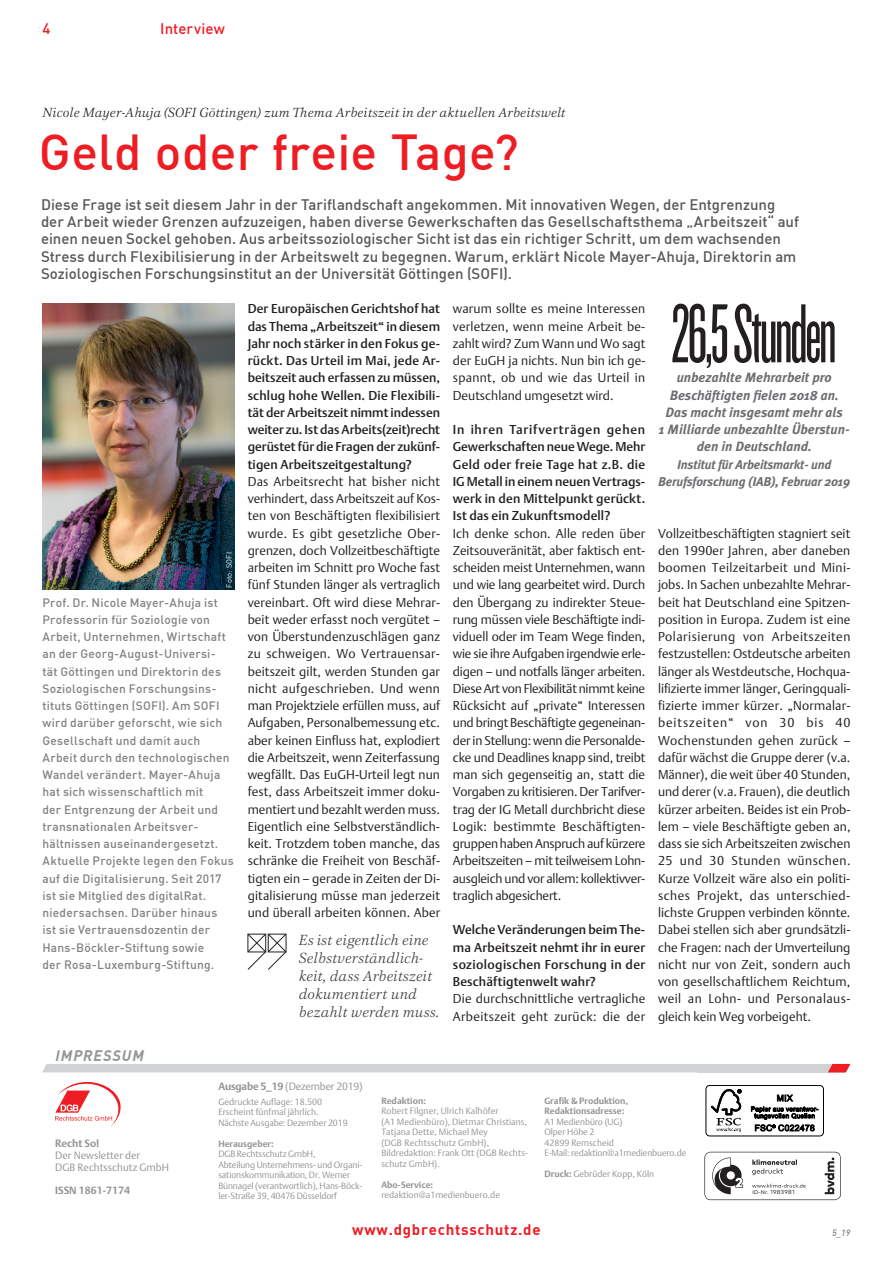
<style>
.page{position:relative;width:893px;height:1263px;background:#fff}
.page>*{position:absolute;margin:0;border:0;box-sizing:border-box;transform-origin:0 0}
.t1{font:87px "Knockout HTF26 Junior Flyweight";letter-spacing:-.03em;color:#231f20}
.t2{font:500 49.5px "DINOT";letter-spacing:.005em;color:#ee1d23}
.t3{font:500 15px/17.2px "DINOT";color:#57585a}
.t4{font:italic 300 15px/18px "Civita";letter-spacing:.01em;color:#3e3e3f}
.t5{font:700 15px "DINOT";letter-spacing:.05em;color:#ee1d23}
.t6{font:500 15px "DINOT";letter-spacing:.005em;color:#ee1d23}
.t7{font:italic 700 15px "DINOT";letter-spacing:.065em;color:#939598}
.t8{font:italic 700 13.5px/17.2px "Meta Plus";color:#6c6d70;text-align:center}
.t9{font:italic 300 13.5px "Civita";letter-spacing:.01em;color:#231f20}
.t10{font:300 12.75px/17.2px "DTL Argo T";letter-spacing:.01em;color:#231f20;text-align:justify}
.t11{font:500 12.75px/17.2px "DTL Argo T";letter-spacing:.01em;color:#231f20;text-align:justify}
.t12{font:italic 700 12.75px/17.2px "Meta Plus";letter-spacing:-.015em;color:#6c6d70;text-align:center}
.t13{font:500 12px/17.2px "DINOT";letter-spacing:.02em;color:#808285}
.t14{font:300 10.5px/11.6px "DTL Argo T";color:#939598}
.t15{font:700 10.5px "DTL Argo T";color:#939598}
.t16{font:300 9px/10.5px "DTL Argo T";color:#939598}
.t17{font:700 9px/10.5px "DTL Argo T";color:#939598}
.t18{font:italic 500 9px "DINOT";color:#808285}
.t19{font:7.5px "DINOT";letter-spacing:.025em;color:#fff}
.t20{font:5.85px "Mark Pro";letter-spacing:.05em;color:#231f20}
.s1{font-weight:700}
.s2{font-family:"Mark OT";font-size:5.4px}
</style>
<div class="page">
<svg style="left:55px;top:1082px;width:66px;height:44px"></svg>
<svg style="left:704px;top:1152px;width:137px;height:48px"></svg>
<div style="left:706px;top:1085px;width:118px;height:51px;border:1px solid #000;border-radius:4px"></div>
<svg style="left:711px;top:1089px;width:30px;height:43px"></svg>
<svg style="left:751px;top:1094px;width:67px;height:37px"></svg>
<div style="left:697px;top:1064px;width:147px;height:8px;background:#d1d2d4"></div>
<div style="left:42px;top:1064px;width:655px;height:8px;background:#d1d2d4"></div>
<svg style="left:828px;top:1064px;width:22px;height:8px"></svg>
<img style="left:42px;top:304px;width:193px;height:285px">
<svg style="left:247px;top:933px;width:40px;height:37px"></svg>
<p class="t6" style="left:43px;top:17px;width:9px">4</p>
<p class="t6" style="left:160px;top:17px;width:66px">Interview</p>
<p class="t9" style="left:43px;top:104px;width:524px">Nicole Mayer-Ahuja (SOFI Göttingen) zum Thema Arbeitszeit in der aktuellen Arbeitswelt</p>
<h2 class="t2" style="left:39px;top:114px;width:481px">Geld oder freie Tage?</h2>
<p class="t3" style="left:41px;top:194px;width:759px">Diese Frage ist seit diesem Jahr in der Tariflandschaft angekommen. Mit innovativen Wegen, der Entgrenzung der Arbeit wieder Grenzen aufzuzeigen, haben diverse Gewerkschaften das Gesellschaftsthema „Arbeitszeit“ auf einen neuen Sockel gehoben. Aus arbeitssoziologischer Sicht ist das ein richtiger Schritt, um dem wachsenden Stress durch Flexibilisierung in der Arbeitswelt zu begegnen. Warum, erklärt Nicole Mayer-Ahuja, Direktorin am Soziologischen Forschungsinstitut an der Universität Göttingen (SOFI).</p>
<p class="t19" style="left:224px;top:588px;width:38px;rotate:-90deg">Foto: SOFI</p>
<p class="t13" style="left:42px;top:593px;width:193px">Prof. Dr. Nicole Mayer-Ahuja ist<br>Professorin für Soziologie von<br>Arbeit, Unternehmen, Wirtschaft an der Georg-August-Universi-<br>tät Göttingen und Direktorin des<br>Soziologischen Forschungsins&shy;tituts Göttingen (SOFI). Am SOFI wird darüber geforscht, wie sich<br>Gesellschaft und damit auch<br>Arbeit durch den technologischen<br>Wandel verändert. Mayer-Ahuja hat sich wissenschaftlich mit<br>der Entgrenzung der Arbeit und transnationalen Arbeitsver&shy;hältnissen auseinandergesetzt.<br>Aktuelle Projekte legen den Fokus auf die Digitalisierung. Seit 2017 ist sie Mitglied des digitalRat. niedersachsen. Darüber hinaus ist sie Vertrauensdozentin der<br>Hans-Böckler-Stiftung sowie<br>der Rosa-Luxemburg-Stiftung.</p>
<p class="t7" style="left:55px;top:1044px;width:90px">IMPRESSUM</p>
<p class="t11" style="left:248px;top:300px;width:194px">Der Europäischen Gerichtshof hat das Thema „Arbeitszeit“ in diesem Jahr noch stärker in den Fokus ge&shy;rückt. Das Urteil im Mai, jede Ar&shy;beitszeit auch erfassen zu müssen, schlug hohe Wellen. Die Flexibili&shy;tät der Arbeitszeit nimmt indessen weiter zu. Ist das Arbeits(zeit)recht gerüstet für die Fragen der zukünf&shy;tigen Arbeitszeitgestaltung?</p>
<p class="t10" style="left:248px;top:473px;width:194px">Das Arbeitsrecht hat bisher nicht verhindert, dass Arbeitszeit auf Kos&shy;ten von Beschäftigten flexibilisiert wurde. Es gibt gesetzliche Ober&shy;grenzen, doch Vollzeitbeschäftigte arbeiten im Schnitt pro Woche fast fünf Stunden länger als vertraglich vereinbart. Oft wird diese Mehrar&shy;beit weder erfasst noch vergütet – von Überstundenzuschlägen ganz zu schweigen. Wo Vertrauensar&shy;beitszeit gilt, werden Stunden gar nicht aufgeschrieben. Und wenn man Projektziele erfüllen muss, auf Aufgaben, Personalbemessung etc. aber keinen Einfluss hat, explodiert die Arbeitszeit, wenn Zeiterfassung wegfällt. Das EuGH-Urteil legt nun fest, dass Arbeitszeit immer doku&shy;mentiert und bezahlt werden muss.<br>Eigentlich eine Selbstverständlich&shy;keit. Trotzdem toben manche, das schränke die Freiheit von Beschäf&shy;tigten ein – gerade in Zeiten der Di&shy;gitalisierung müsse man jederzeit und überall arbeiten können. Aber</p>
<p class="t4" style="left:299px;top:930px;width:142px">Es ist eigentlich eine<br>Selbstverständlich&shy;keit, dass Arbeitszeit dokumentiert und bezahlt werden muss.</p>
<p class="t10" style="left:453px;top:300px;width:194px">warum sollte es meine Interessen verletzen, wenn meine Arbeit be&shy;zahlt wird? Zum Wann und Wo sagt der EuGH ja nichts. Nun bin ich ge&shy;spannt, ob und wie das Urteil in Deutschland umgesetzt wird.</p>
<p class="t11" style="left:453px;top:421px;width:194px">In ihren Tarifverträgen gehen Gewerkschaften neue Wege. Mehr Geld oder freie Tage hat z.B. die IG Metall in einem neuen Vertrags&shy;werk in den Mittelpunkt gerückt.<br>Ist das ein Zukunftsmodell?</p>
<p class="t10" style="left:453px;top:524px;width:194px">Ich denke schon. Alle reden über Zeitsouveränität, aber faktisch ent&shy;scheiden meist Unternehmen, wann und wie lang gearbeitet wird. Durch den Übergang zu indirekter Steue&shy;rung müssen viele Beschäftigte indi&shy;viduell oder im Team Wege finden, wie sie ihre Aufgaben irgendwie erle&shy;digen – und notfalls länger arbeiten.<br>Diese Art von Flexibilität nimmt keine Rücksicht auf „private“ Interessen und bringt Beschäftigte gegeneinan&shy;der in Stellung: wenn die Personalde&shy;cke und Deadlines knapp sind, treibt man sich gegenseitig an, statt die Vorgaben zu kritisieren. Der Tarifver&shy;trag der IG Metall durchbricht diese Logik: bestimmte Beschäftigten&shy;gruppen haben Anspruch auf kürzere Arbeitszeiten – mit teilweisem Lohn&shy;ausgleich und vor allem: kollektivver&shy;traglich abgesichert.</p>
<p class="t11" style="left:453px;top:921px;width:194px">Welche Veränderungen beim The&shy;ma Arbeitszeit nehmt ihr in eurer soziologischen Forschung in der Beschäftigtenwelt wahr?</p>
<p class="t10" style="left:453px;top:990px;width:194px">Die durchschnittliche vertragliche<br>Arbeitszeit geht zurück: die der</p>
<h1 class="t1" style="left:672px;top:292px;width:167px">26,5 Stunden</h1>
<p class="t8" style="left:659px;top:369px;width:192px">unbezahlte Mehrarbeit pro<br>Beschäftigten fielen 2018 an.<br>Das macht insgesamt mehr als<br>1 Milliarde unbezahlte Überstun&shy;den in Deutschland.</p>
<p class="t12" style="left:658px;top:455px;width:194px">Institut für Arbeitsmarkt- und<br>Berufsforschung (IAB), Februar 2019</p>
<p class="t10" style="left:658px;top:524px;width:194px">Vollzeitbeschäftigten stagniert seit den 1990er Jahren, aber daneben boomen Teilzeitarbeit und Mini&shy;jobs. In Sachen unbezahlte Mehrar&shy;beit hat Deutschland eine Spitzen&shy;position in Europa. Zudem ist eine Polarisierung von Arbeitszeiten festzustellen: Ostdeutsche arbeiten länger als Westdeutsche, Hochqua&shy;lifizierte immer länger, Geringquali&shy;fizierte immer kürzer. „Normalar&shy;beitszeiten“ von 30 bis 40<br>Wochenstunden gehen zurück – dafür wächst die Gruppe derer (v.a.<br>Männer), die weit über 40 Stunden, und derer (v.a. Frauen), die deutlich kürzer arbeiten. Beides ist ein Prob&shy;lem – viele Beschäftigte geben an, dass sie sich Arbeitszeiten zwischen 25 und 30 Stunden wünschen.<br>Kurze Vollzeit wäre also ein politi&shy;sches Projekt, das unterschied&shy;lichste Gruppen verbinden könnte.<br>Dabei stellen sich aber grundsätzli&shy;che Fragen: nach der Umverteilung nicht nur von Zeit, sondern auch von gesellschaftlichem Reichtum, weil an Lohn- und Personalaus&shy;gleich kein Weg vorbeigeht.</p>
<p class="t15" style="left:55px;top:1137px;width:46px">Recht So!</p>
<p class="t14" style="left:55px;top:1149px;width:115px">Der Newsletter der<br>DGB Rechtsschutz GmbH</p>
<p class="t15" style="left:55px;top:1184px;width:76px">ISSN 1861-7174</p>
<p class="t14" style="left:218px;top:1080px;width:146px"><span class="s1">Ausgabe 5_19</span> (Dezember 2019)</p>
<p class="t16" style="left:218px;top:1096px;width:131px">Gedruckte Auflage: 18.500<br>Erscheint fünfmal jährlich.<br>Nächste Ausgabe: Dezember 2019</p>
<p class="t17" style="left:218px;top:1138px;width:57px">Herausgeber:</p>
<p class="t16" style="left:218px;top:1148px;width:146px">DGB Rechtsschutz GmbH,<br>Abteilung Unternehmens- und Organi&shy;sationskommunikation, Dr. Werner Bünnagel (verantwortlich), Hans-Böck&shy;ler-Straße 39, 40476 Düsseldorf</p>
<p class="t17" style="left:381px;top:1095px;width:46px">Redaktion:</p>
<p class="t16" style="left:381px;top:1105px;width:148px">Robert Filgner, Ulrich Kalhöfer<br>(A1 Medienbüro), Dietmar Christians,<br>Tatjana Dette, Michael Mey<br>(DGB Rechtsschutz GmbH),<br>Bildredaktion: Frank Ott (DGB Rechts&shy;schutz GmbH).</p>
<p class="t17" style="left:381px;top:1179px;width:53px">Abo-Service:</p>
<p class="t16" style="left:381px;top:1189px;width:120px">redaktion@a1medienbuero.de</p>
<p class="t17" style="left:544px;top:1095px;width:85px">Grafik &amp; Produktion,<br>Redaktionsadresse:</p>
<p class="t16" style="left:544px;top:1116px;width:143px">A1 Medienbüro (UG)<br>Olper Höhe 2<br>42899 Remscheid<br>E-Mail: redaktion@a1medienbuero.de</p>
<p class="t16" style="left:544px;top:1168px;width:111px"><span class="s1">Druck:</span> Gebrüder Kopp, Köln</p>
<p class="t5" style="left:352px;top:1218px;width:190px">www.dgbrechtsschutz.de</p>
<p class="t20" style="left:752px;top:1188px;width:44px"><span class="s2">ID-Nr.</span> 1983981</p>
<p class="t18" style="left:832px;top:1225px;width:20px">5_19</p>
</div>
